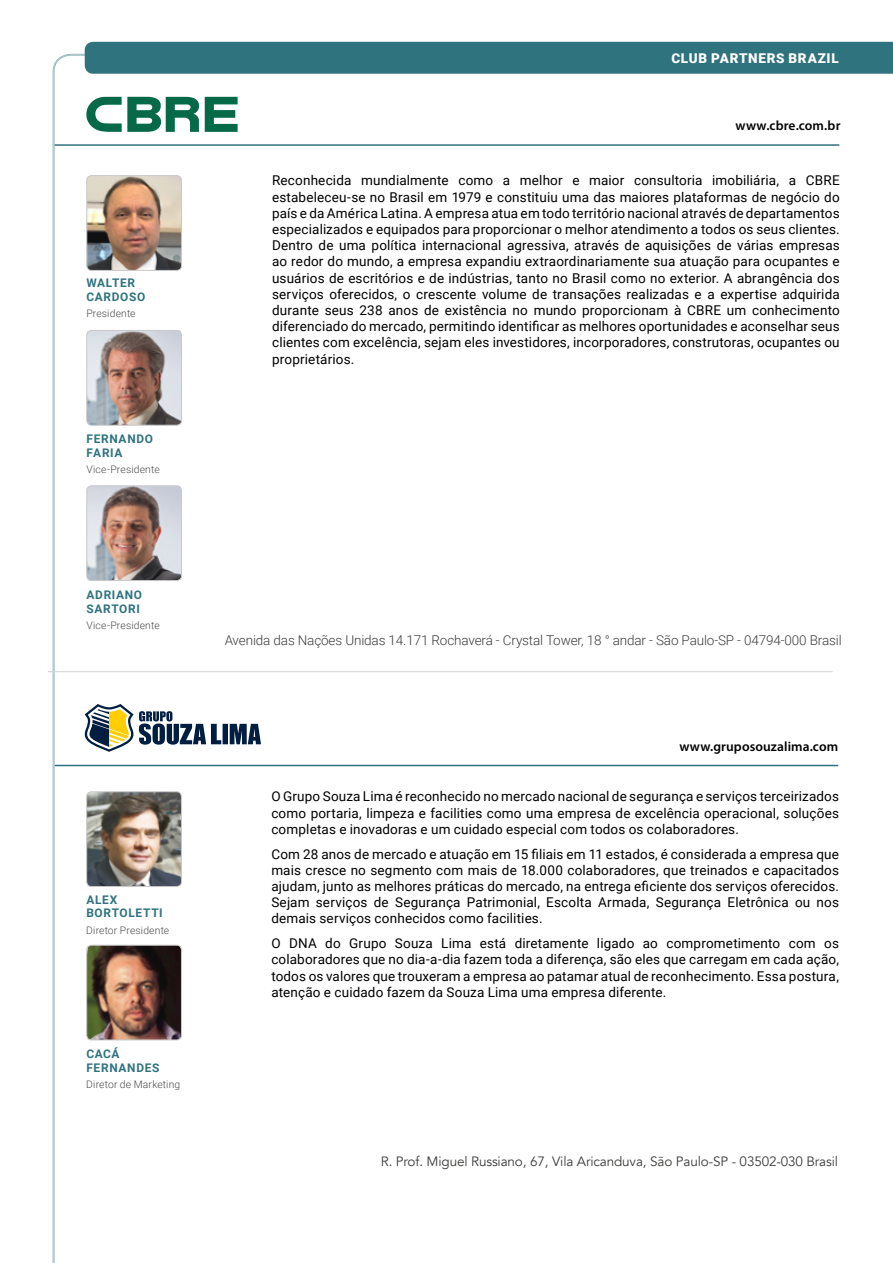
<style>
.page{position:relative;width:893px;height:1263px;background:#fff}
.page>*{position:absolute;margin:0;border:0;box-sizing:border-box;transform-origin:0 0}
.t1{font:13.5px/16.2px "Roboto";letter-spacing:.01em;color:#000;text-align:justify}
.t2{font:300 13.5px "Roboto";letter-spacing:-.01em;color:#3c3c3b}
.t3{font:13.5px "Avenir";letter-spacing:-.01em;color:#3c3c3b}
.t4{font:600 13.5px "Myriad Pro";letter-spacing:.005em;color:#000}
.t5{font:900 13.5px "Roboto";letter-spacing:.055em;color:#fff}
.t6{font:700 11.85px/13.8px "Roboto";letter-spacing:.055em;color:#2f737f}
.t7{font:300 10.35px "Roboto";letter-spacing:.015em;color:#4a4a49}
</style>
<div class="page">
<hr style="left:55px;top:765px;width:783px;height:1px;background:#2f737f">
<img style="left:88px;top:793px;width:92px;height:92px">
<div style="left:86px;top:791px;width:96px;height:96px;border:1px solid #c6c6c6;border-radius:5px"></div>
<img style="left:88px;top:945px;width:92px;height:95px">
<div style="left:86px;top:945px;width:96px;height:95px;border:1px solid #c6c6c6;border-radius:5px"></div>
<div style="left:85px;top:42px;width:808px;height:32px;background:#2f737f"></div>
<svg style="left:84px;top:704px;width:177px;height:48px"></svg>
<hr style="left:55px;top:144px;width:784px;height:2px;background:#2f737f">
<img style="left:88px;top:177px;width:94px;height:92px">
<div style="left:86px;top:175px;width:96px;height:96px;border:1px solid #c6c6c6;border-radius:5px"></div>
<img style="left:88px;top:330px;width:94px;height:94px">
<div style="left:86px;top:330px;width:96px;height:96px;border:1px solid #c6c6c6;border-radius:5px"></div>
<img style="left:88px;top:487px;width:94px;height:94px">
<div style="left:86px;top:485px;width:96px;height:96px;border:1px solid #c6c6c6;border-radius:5px"></div>
<svg style="left:205px;top:97px;width:33px;height:35px"></svg>
<svg style="left:86px;top:97px;width:113px;height:35px"></svg>
<hr style="left:48px;top:671px;width:784px;height:1px;background:#d0d0d0">
<p class="t6" style="left:87px;top:276px;width:60px">WALTER<br>CARDOSO</p>
<p class="t7" style="left:86px;top:306px;width:51px">Presidente</p>
<p class="t6" style="left:87px;top:432px;width:68px">FERNANDO<br>FARIA</p>
<p class="t7" style="left:86px;top:462px;width:75px">Vice-Presidente</p>
<p class="t5" style="left:671px;top:49px;width:169px">CLUB PARTNERS BRAZIL</p>
<p class="t4" style="left:735px;top:117px;width:106px">www.cbre.com.br</p>
<p class="t1" style="left:272px;top:172px;width:569px">Reconhecida mundialmente como a melhor e maior consultoria imobiliária, a CBRE estabeleceu-se no Brasil em 1979 e constituiu uma das maiores plataformas de negócio do país e da América Latina. A empresa atua em todo território nacional através de departamentos especializados e equipados para proporcionar o melhor atendimento a todos os seus clientes.<br>Dentro de uma política internacional agressiva, através de aquisições de várias empresas ao redor do mundo, a empresa expandiu extraordinariamente sua atuação para ocupantes e usuários de escritórios e de indústrias, tanto no Brasil como no exterior. A abrangência dos serviços oferecidos, o crescente volume de transações realizadas e a expertise adquirida durante seus 238 anos de existência no mundo proporcionam à CBRE um conhecimento diferenciado do mercado, permitindo identificar as melhores oportunidades e aconselhar seus clientes com excelência, sejam eles investidores, incorporadores, construtoras, ocupantes ou proprietários.</p>
<p class="t6" style="left:87px;top:587px;width:57px">ADRIANO<br>SARTORI</p>
<p class="t7" style="left:86px;top:618px;width:75px">Vice-Presidente</p>
<p class="t6" style="left:86px;top:892px;width:78px">ALEX<br>BORTOLETTI</p>
<p class="t7" style="left:86px;top:923px;width:85px">Diretor Presidente</p>
<p class="t6" style="left:86px;top:1046px;width:74px">CACÁ<br>FERNANDES</p>
<p class="t7" style="left:86px;top:1077px;width:96px">Diretor de Marketing</p>
<p class="t2" style="left:225px;top:630px;width:619px">Avenida das Nações Unidas 14.171 Rochaverá - Crystal Tower, 18 ° andar - São Paulo-SP - 04794-000 Brasil</p>
<p class="t4" style="left:679px;top:738px;width:160px">www.gruposouzalima.com</p>
<p class="t1" style="left:271px;top:788px;width:569px">O Grupo Souza Lima é reconhecido no mercado nacional de segurança e serviços terceirizados como portaria, limpeza e facilities como uma empresa de excelência operacional, soluções completas e inovadoras e um cuidado especial com todos os colaboradores.</p>
<p class="t1" style="left:271px;top:845px;width:569px">Com 28 anos de mercado e atuação em 15 filiais em 11 estados, é considerada a empresa que mais cresce no segmento com mais de 18.000 colaboradores, que treinados e capacitados ajudam, junto as melhores práticas do mercado, na entrega eficiente dos serviços oferecidos.<br>Sejam serviços de Segurança Patrimonial, Escolta Armada, Segurança Eletrônica ou nos demais serviços conhecidos como facilities.</p>
<p class="t1" style="left:271px;top:935px;width:569px">O DNA do Grupo Souza Lima está diretamente ligado ao comprometimento com os colaboradores que no dia-a-dia fazem toda a diferença, são eles que carregam em cada ação, todos os valores que trouxeram a empresa ao patamar atual de reconhecimento. Essa postura, atenção e cuidado fazem da Souza Lima uma empresa diferente.</p>
<p class="t3" style="left:381px;top:1153px;width:459px">R. Prof. Miguel Russiano, 67, Vila Aricanduva, São Paulo-SP - 03502-030 Brasil</p>
</div>
